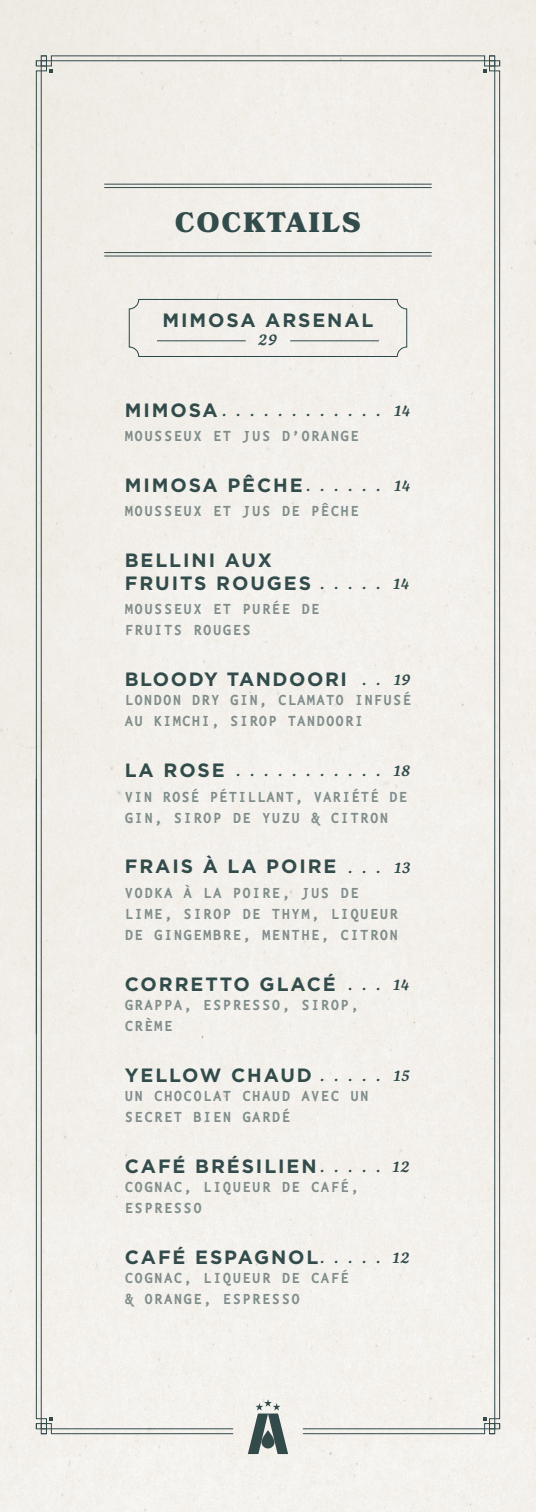
<style>
.page{position:relative;width:536px;height:1512px;background:#f1eee9}
.page>*{position:absolute;margin:0;border:0;box-sizing:border-box;transform-origin:0 0}
.t1{font:900 28px "Bookmania";letter-spacing:.08em;color:#324b4b}
.t2{font:700 19.25px/22.8px "Gotham";letter-spacing:.1em;color:#324b4b}
.t3{font:700 19.25px "Gotham";letter-spacing:.08em;color:#324b4b}
.t4{font:italic 600 15.75px "Eskorte Latin";color:#324b4b}
.t5{font:700 14px/21px "Nexus Typewriter Pro";letter-spacing:.1em;color:rgb(50 75 75/.6)}
.t6{font:700 14px/21px "Nexus Typewriter Pro";letter-spacing:.075em;color:rgb(50 75 75/.6)}
.s1{font-family:"Gotham";font-weight:700;font-style:normal;font-size:19.25px}
.s2{font-family:"Eskorte Latin";font-weight:600;font-style:italic;font-size:15.75px}
</style>
<div class="page">
<div style="left:35px;top:55px;width:465px;height:1399px;background:#f2f0eb"></div>
<hr style="left:104px;top:184px;width:327px;height:1px;background:#324a4b">
<hr style="left:104px;top:187px;width:327px;height:1px;background:#324a4b">
<hr style="left:104px;top:252px;width:327px;height:1px;background:#324a4b">
<hr style="left:104px;top:256px;width:327px;height:1px;background:#324a4b">
<div style="left:129px;top:299px;width:278px;height:58px;border:1px solid #2a4849;border-radius:9px"></div>
<hr style="left:157px;top:340px;width:89px;height:1px;background:#324a4b">
<hr style="left:290px;top:340px;width:89px;height:1px;background:#324a4b">
<h1 class="t1" style="left:175px;top:206px;width:187px">COCKTAILS</h1>
<h2 class="t2" style="left:162px;top:309px;width:212px">MIMOSA ARSENAL</h2>
<p class="t4" style="left:258px;top:328px;width:20px">29</p>
<p class="t4" style="left:125px;top:398px;width:287px"><span class="s1">MIMOSA</span> . . . . . . . . . . . . 14</p>
<p class="t5" style="left:125px;top:425px;width:235px">MOUSSEUX ET JUS D’ORANGE</p>
<h2 class="t2" style="left:125px;top:474px;width:287px">MIMOSA PÊCHE <span class="s2">. . . . . . 14</span></h2>
<p class="t5" style="left:125px;top:500px;width:235px">MOUSSEUX ET JUS DE PÊCHE</p>
<h2 class="t2" style="left:125px;top:549px;width:286px">BELLINI AUX<br>FRUITS ROUGES <span class="s2">. . . . . 14</span></h2>
<p class="t5" style="left:125px;top:598px;width:196px">MOUSSEUX ET PURÉE DE<br>FRUITS ROUGES</p>
<h2 class="t3" style="left:125px;top:667px;width:287px">BLOODY TANDOORI <span class="s2">. . 19</span></h2>
<p class="t5" style="left:125px;top:689px;width:288px">LONDON DRY GIN, CLAMATO INFUSÉ<br>AU KIMCHI, SIROP TANDOORI</p>
<p class="t4" style="left:125px;top:759px;width:287px"><span class="s1">LA ROSE</span> . . . . . . . . . . . 18</p>
<p class="t6" style="left:125px;top:785px;width:284px">VIN ROSÉ PÉTILLANT, VARIÉTÉ DE<br>GIN, SIROP DE YUZU &amp; CITRON</p>
<h2 class="t2" style="left:125px;top:855px;width:287px">FRAIS À LA POIRE <span class="s2">. . . 13</span></h2>
<p class="t5" style="left:125px;top:881px;width:275px">VODKA À LA POIRE, JUS DE<br>LIME, SIROP DE THYM, LIQUEUR<br>DE GINGEMBRE, MENTHE, CITRON</p>
<h2 class="t2" style="left:125px;top:972px;width:286px">CORRETTO GLACÉ <span class="s2">. . . 14</span></h2>
<p class="t5" style="left:125px;top:993px;width:235px">GRAPPA, ESPRESSO, SIROP,<br>CRÈME</p>
<h2 class="t2" style="left:125px;top:1063px;width:286px">YELLOW CHAUD <span class="s2">. . . . . 15</span></h2>
<p class="t5" style="left:125px;top:1084px;width:245px">UN CHOCOLAT CHAUD AVEC UN<br>SECRET BIEN GARDÉ</p>
<h2 class="t2" style="left:125px;top:1154px;width:286px">CAFÉ BRÉSILIEN <span class="s2">. . . . . 12</span></h2>
<p class="t5" style="left:125px;top:1175px;width:235px">COGNAC, LIQUEUR DE CAFÉ,<br>ESPRESSO</p>
<h2 class="t2" style="left:125px;top:1245px;width:286px">CAFÉ ESPAGNOL<span class="s2">. . . . . 12</span></h2>
<p class="t5" style="left:125px;top:1266px;width:226px">COGNAC, LIQUEUR DE CAFÉ &amp; ORANGE, ESPRESSO</p>
</div>
